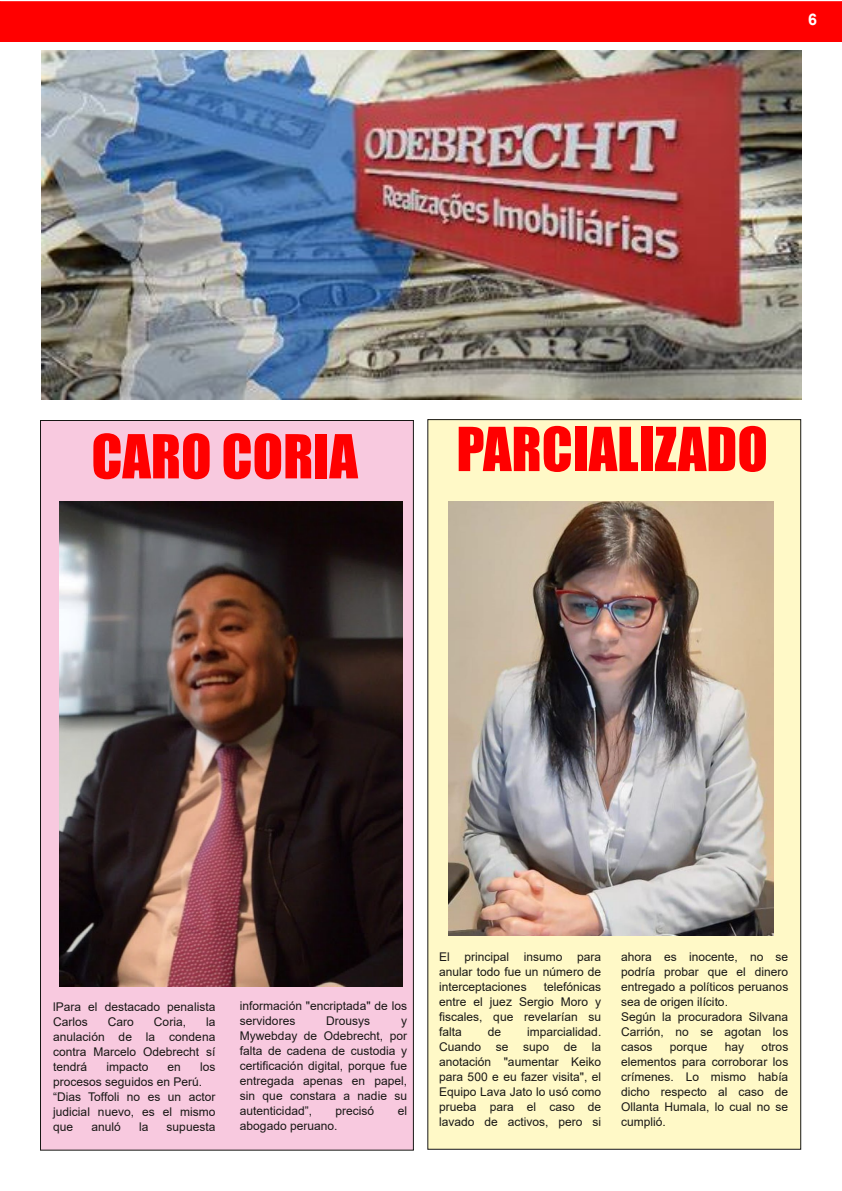
<style>
.page{position:relative;width:842px;height:1191px;background:#fff}
.page>*{position:absolute;margin:0;border:0;box-sizing:border-box;transform-origin:0 0}
.t1{font:56px "Impact";color:#f00}
.t2{font:700 16px "Arial";color:#fff}
.t3{font:12px/15px "Arial";color:#181715;text-align:justify}
</style>
<div class="page">
<div style="left:0;top:2px;width:841px;height:39px;background:#f00"></div>
<div style="left:0;top:1px;width:842px;height:41px;border:1px solid #f00"></div>
<div style="left:40px;top:420px;width:373px;height:730px;background:#f8c9df"></div>
<div style="left:428px;top:419px;width:373px;height:730px;background:#fff9c7"></div>
<img style="left:60px;top:502px;width:343px;height:484px">
<img style="left:41px;top:50px;width:760px;height:350px">
<img style="left:449px;top:502px;width:325px;height:433px">
<h2 class="t2" style="left:808px;top:11px;width:10px">6</h2>
<h1 class="t1" style="left:91px;top:422px;width:268px">CARO CORIA</h1>
<h1 class="t1" style="left:456px;top:414px;width:313px">PARCIALIZADO</h1>
<p class="t3" style="left:53px;top:999px;width:164px">lPara el destacado penalista<br>Carlos</p>
<p class="t3" style="left:108px;top:1014px;width:28px">Caro</p>
<p class="t3" style="left:154px;top:1014px;width:34px">Coria,</p>
<p class="t3" style="left:53px;top:1014px;width:164px;text-indent:153px">la anulación de la condena contra Marcelo Odebrecht sí tendrá</p>
<p class="t3" style="left:53px;top:1059px;width:164px;text-align:left;text-indent:147px">los procesos seguidos en Perú. “Dias Toffoli no es un actor judicial nuevo, es el mismo que</p>
<p class="t3" style="left:106px;top:1059px;width:44px">impacto</p>
<p class="t3" style="left:168px;top:1059px;width:15px">en</p>
<p class="t3" style="left:91px;top:1119px;width:31px">anuló</p>
<p class="t3" style="left:139px;top:1119px;width:11px">la</p>
<p class="t3" style="left:167px;top:1119px;width:50px">supuesta</p>
<p class="t3" style="left:240px;top:998px;width:169px">información "encriptada" de los servidores</p>
<p class="t3" style="left:326px;top:1013px;width:46px">Drousys</p>
<p class="t3" style="left:240px;top:1013px;width:169px;text-indent:161px">y Mywebday de Odebrecht, por falta de cadena de custodia y certificación digital, porque fue entregada apenas en papel, sin que constara a nadie su autenticidad”,</p>
<p class="t3" style="left:335px;top:1103px;width:40px">precisó</p>
<p class="t3" style="left:398px;top:1103px;width:11px">el</p>
<p class="t3" style="left:240px;top:1118px;width:99px">abogado peruano.</p>
<p class="t3" style="left:439px;top:949px;width:164px">El principal insumo para anular todo fue un número de interceptaciones</p>
<p class="t3" style="left:439px;top:979px;width:164px;text-indent:105px">telefónicas entre el juez Sergio Moro y fiscales, que revelarían su falta</p>
<p class="t3" style="left:439px;top:1024px;width:164px;text-indent:88px">imparcialidad.<br>Cuando se supo de la anotación "aumentar Keiko para 500 e eu fazer visita", el Equipo Lava Jato lo usó como prueba para el caso de lavado de activos, pero si</p>
<p class="t3" style="left:488px;top:1024px;width:15px">de</p>
<p class="t3" style="left:621px;top:949px;width:169px;text-align:left">ahora es inocente, no se podría probar que el dinero entregado a políticos peruanos sea de origen ilícito.<br>Según la procuradora Silvana<br>Carrión, no se agotan los casos</p>
<p class="t3" style="left:670px;top:1039px;width:39px">porque</p>
<p class="t3" style="left:725px;top:1039px;width:21px">hay</p>
<p class="t3" style="left:621px;top:1039px;width:169px;text-indent:141px">otros elementos para corroborar los crímenes. Lo mismo había dicho respecto al caso de Ollanta Humala, lo cual no se cumplió.</p>
</div>
